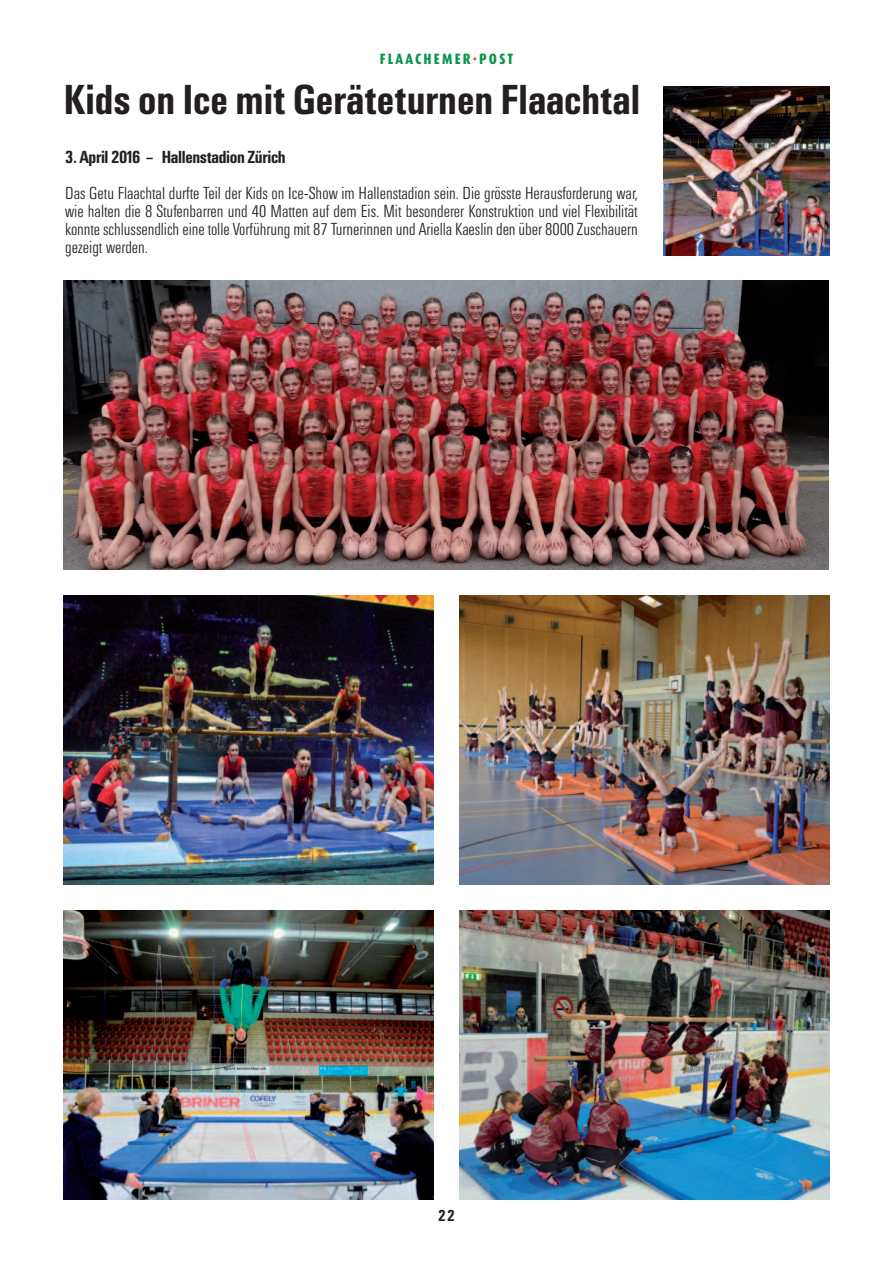
<style>
.page{position:relative;width:893px;height:1263px;background:#fff}
.page>*{position:absolute;margin:0;border:0;box-sizing:border-box;transform-origin:0 0}
.t1{font:39.6px "Univers SB Med Con";color:#231f20}
.t2{font:16.5px/18px "Univers SB Lig Con";letter-spacing:-.005em;color:#231f20;text-align:justify}
.t3{font:16.5px "Univers SB Med Con";letter-spacing:-.02em;color:#231f20}
.t4{font:800 15px "Dax Condensed";letter-spacing:.15em;color:#099547}
.t5{font:15px "Univers SB Med Con";color:#231f20}
.s1{color:#ef3e22}
</style>
<div class="page">
<img style="left:64px;top:281px;width:764px;height:289px">
<img style="left:64px;top:595px;width:370px;height:289px">
<img style="left:64px;top:910px;width:370px;height:289px">
<img style="left:459px;top:595px;width:370px;height:289px">
<img style="left:459px;top:910px;width:370px;height:289px">
<img style="left:663px;top:86px;width:166px;height:169px">
<p class="t4" style="left:380px;top:52px;width:135px">FLAACHEMER<span class="s1">·</span>POST</p>
<h1 class="t1" style="left:64px;top:77px;width:578px">Kids on Ice mit Geräteturnen Flaachtal</h1>
<p class="t3" style="left:65px;top:147px;width:222px">3. April 2016 – Hallenstadion Zürich</p>
<p class="t2" style="left:65px;top:184px;width:574px">Das Getu Flaachtal durfte Teil der Kids on Ice-Show im Hallenstadion sein. Die grösste Herausforderung war, wie halten die 8 Stufenbarren und 40 Matten auf dem Eis. Mit besonderer Konstruktion und viel Flexibilität konnte schlussendlich eine tolle Vorführung mit 87 Turnerinnen und Ariella Kaeslin den über 8000 Zuschauern gezeigt werden.</p>
<p class="t5" style="left:438px;top:1206px;width:18px">22</p>
</div>
